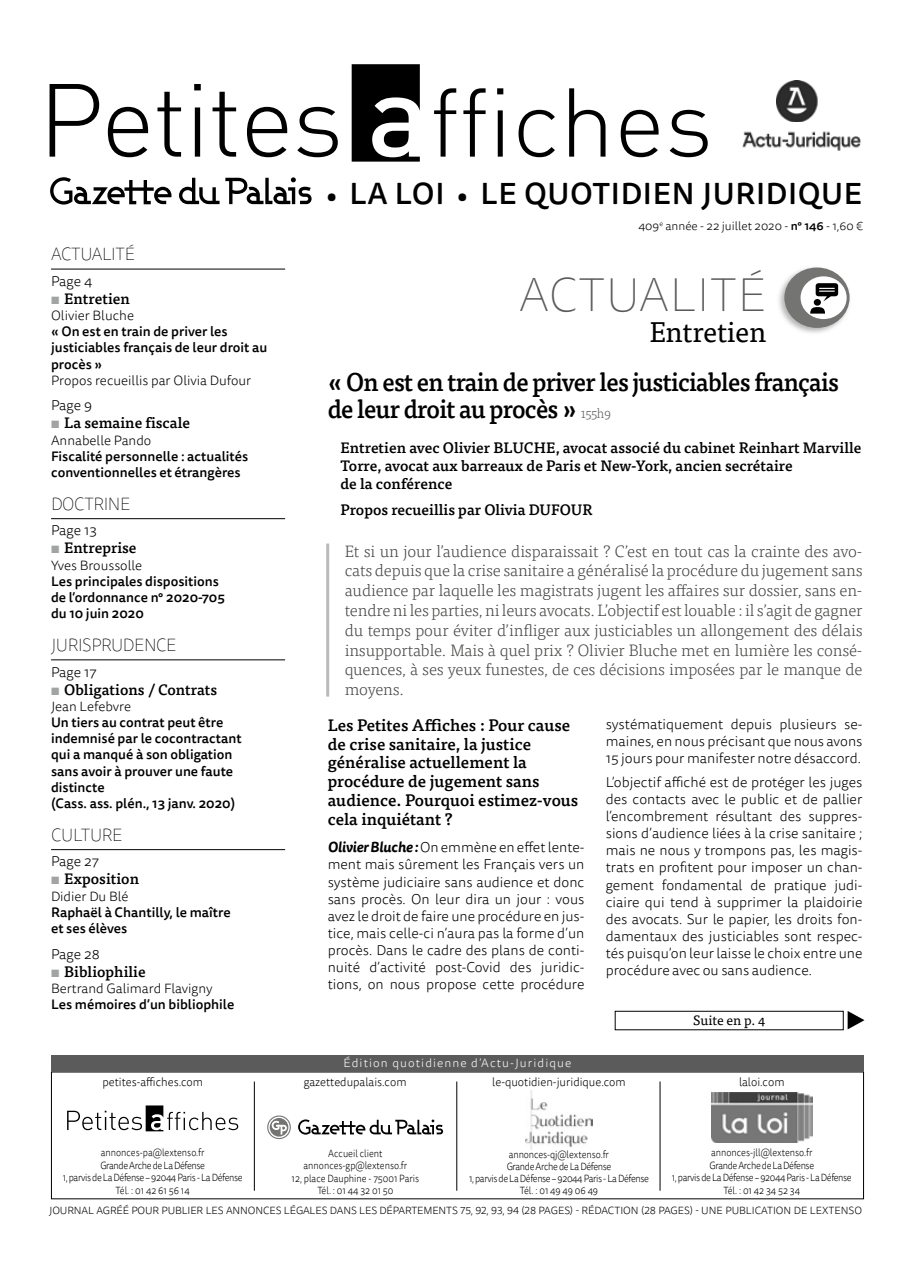
<style>
.page{position:relative;width:915px;height:1263px;background:#fff}
.page>*{position:absolute;margin:0;border:0;box-sizing:border-box;transform-origin:0 0}
.t1{font:100 48px "Tisa Sans OT";letter-spacing:.01em;color:#5b5b5b}
.t2{font:500 30px "Tisa Sans OT";letter-spacing:.02em;color:#000}
.t3{font:28.5px "Tisa OT";letter-spacing:-.01em;color:#000}
.t4{font:500 25.5px/27px "Tisa OT";letter-spacing:-.03em;color:#000;scale:.95 1}
.t5{font:100 18px "Tisa Sans OT";letter-spacing:-.02em;color:#000;scale:.95 1}
.t6{font:300 16.5px/19.8px "Tisa OT";letter-spacing:-.01em;color:#444443;text-align:justify}
.t7{font:500 16.5px/18.8px "Tisa OT";color:#000}
.t8{font:500 15px/18px "Tisa OT";color:#000}
.t9{font:300 14.25px/17.1px "Tisa Sans OT";color:#000;text-align:justify}
.t10{font:500 13.5px/16.2px "Tisa Sans OT";color:#000}
.t11{font:300 13.5px "Tisa Sans OT";color:#000}
.t12{font:13.5px "Tisa OT";color:#000}
.t13{font:300 12px "Tisa Sans OT";color:#000;scale:.95 1}
.t14{font:300 12px "Tisa Sans OT";color:#000}
.t15{font:300 12px "Tisa Sans OT";letter-spacing:.09em;color:#fff}
.t16{font:300 10.5px/12.6px "Tisa Sans OT";letter-spacing:-.04em;color:#000;text-align:center;scale:.88 1}
.t17{font:300 10.5px "Tisa Sans OT";letter-spacing:-.01em;color:#000}
.t18{font:300 10.5px/12.6px "Tisa Sans OT";letter-spacing:-.01em;color:#000;text-align:center;scale:.88 1}
.s1{font-weight:700;color:#a2a3a3}
.s2{font-size:27px}
.s3{font-weight:500}
.s4{font-weight:300;font-size:13.5px;color:#5b5b5b}
.s5{font-weight:700;font-style:italic}
</style>
<div class="page">
<img style="left:525px;top:1090px;width:67px;height:60px">
<svg style="left:67px;top:1105px;width:171px;height:26px"></svg>
<img style="left:711px;top:1092px;width:101px;height:50px">
<hr style="left:659px;top:1081px;width:1px;height:110px;background:#000">
<hr style="left:456px;top:1081px;width:1px;height:110px;background:#000">
<hr style="left:254px;top:1081px;width:1px;height:110px;background:#000">
<svg style="left:269px;top:1118px;width:19px;height:18px"></svg>
<svg style="left:298px;top:1119px;width:145px;height:15px"></svg>
<svg style="left:271px;top:1121px;width:16px;height:13px"></svg>
<div style="left:267px;top:1115px;width:24px;height:24px;border:1px solid #747473;border-radius:50%"></div>
<div style="left:51px;top:1055px;width:812px;height:16px;background:#5b5b5b"></div>
<svg style="left:50px;top:84px;width:49px;height:73px"></svg>
<svg style="left:108px;top:107px;width:40px;height:50px"></svg>
<svg style="left:157px;top:92px;width:24px;height:65px"></svg>
<svg style="left:194px;top:84px;width:7px;height:73px"></svg>
<svg style="left:212px;top:92px;width:24px;height:65px"></svg>
<svg style="left:247px;top:107px;width:40px;height:50px"></svg>
<svg style="left:297px;top:107px;width:40px;height:50px"></svg>
<svg style="left:351px;top:64px;width:68px;height:98px"></svg>
<svg style="left:434px;top:88px;width:22px;height:69px"></svg>
<svg style="left:463px;top:88px;width:22px;height:69px"></svg>
<svg style="left:497px;top:88px;width:6px;height:69px"></svg>
<svg style="left:518px;top:110px;width:36px;height:47px"></svg>
<svg style="left:569px;top:88px;width:36px;height:69px"></svg>
<svg style="left:620px;top:110px;width:38px;height:47px"></svg>
<svg style="left:669px;top:110px;width:38px;height:47px"></svg>
<svg style="left:50px;top:177px;width:121px;height:28px"></svg>
<svg style="left:179px;top:178px;width:40px;height:26px"></svg>
<svg style="left:225px;top:177px;width:86px;height:27px"></svg>
<img style="left:776px;top:80px;width:42px;height:42px">
<img style="left:742px;top:131px;width:118px;height:20px">
<div style="left:614px;top:1011px;width:229px;height:19px;border:1px solid #000"></div>
<svg style="left:847px;top:1011px;width:17px;height:18px"></svg>
<hr style="left:51px;top:269px;width:234px;height:1px;background:#000">
<hr style="left:51px;top:518px;width:234px;height:1px;background:#000">
<hr style="left:51px;top:659px;width:234px;height:1px;background:#000">
<hr style="left:51px;top:849px;width:234px;height:1px;background:#000">
<img style="left:779px;top:268px;width:71px;height:65px">
<div style="left:784px;top:267px;width:65px;height:61px;background:#747473;border-radius:50%"></div>
<div style="left:800px;top:276px;width:46px;height:43px;background:#fff;border-radius:50%"></div>
<svg style="left:810px;top:307px;width:14px;height:7px"></svg>
<div style="left:813px;top:299px;width:7px;height:7px;background:#000;border-radius:50%"></div>
<svg style="left:815px;top:283px;width:22px;height:18px"></svg>
<hr style="left:326px;top:543px;width:3px;height:154px;background:#b9baba">
<p class="t5" style="left:51px;top:244px;width:63px">ACTUALITÉ</p>
<p class="t9" style="left:51px;top:273px;width:43px">Page 4</p>
<p class="t8" style="left:51px;top:290px;width:80px"><span class="s1">▪</span> Entretien</p>
<p class="t11" style="left:51px;top:307px;width:84px">Olivier Bluche</p>
<p class="t10" style="left:51px;top:324px;width:218px">« On est en train de priver les justiciables français de leur droit au procès »</p>
<p class="t11" style="left:51px;top:372px;width:202px">Propos recueillis par Olivia Dufour</p>
<p class="t9" style="left:51px;top:398px;width:43px">Page 9</p>
<p class="t8" style="left:51px;top:414px;width:140px"><span class="s1">▪</span> La semaine fiscale</p>
<p class="t11" style="left:51px;top:432px;width:102px">Annabelle Pando</p>
<p class="t10" style="left:51px;top:449px;width:198px">Fiscalité personnelle : actualités conventionnelles et étrangères</p>
<p class="t5" style="left:51px;top:493px;width:85px">DOCTRI NE</p>
<p class="t9" style="left:51px;top:523px;width:47px">Page 13</p>
<p class="t8" style="left:51px;top:539px;width:87px"><span class="s1">▪</span> Entreprise</p>
<p class="t11" style="left:51px;top:557px;width:93px">Yves Broussolle</p>
<p class="t10" style="left:51px;top:574px;width:175px">Les principales dispositions de l’ordonnance n° 2020-705 du 10 juin 2020</p>
<p class="t5" style="left:51px;top:634px;width:133px">JU RISPRU DENCE</p>
<p class="t9" style="left:51px;top:664px;width:47px">Page 17</p>
<p class="t8" style="left:51px;top:681px;width:167px"><span class="s1">▪</span> Obligations / Contrats</p>
<p class="t11" style="left:51px;top:698px;width:82px">Jean Lefebvre</p>
<p class="t10" style="left:51px;top:715px;width:192px">Un tiers au contrat peut être indemnisé par le cocontractant qui a manqué à son obligation sans avoir à prouver une faute distincte<br>(Cass. ass. plén., 13 janv. 2020)</p>
<p class="t5" style="left:51px;top:824px;width:12px">CULTU</p>
<p class="t5" style="left:102px;top:824px;width:23px">RE</p>
<p class="t9" style="left:51px;top:854px;width:49px">Page 27</p>
<p class="t8" style="left:51px;top:870px;width:89px"><span class="s1">▪</span> Exposition</p>
<p class="t11" style="left:51px;top:888px;width:79px">Didier Du Blé</p>
<p class="t10" style="left:51px;top:905px;width:181px">Raphaël à Chantilly, le maître et ses élèves</p>
<p class="t9" style="left:51px;top:946px;width:50px">Page 28</p>
<p class="t8" style="left:51px;top:962px;width:96px"><span class="s1">▪</span> Bibliophilie</p>
<p class="t11" style="left:51px;top:980px;width:163px">Bertrand Galimard Flavigny</p>
<p class="t10" style="left:51px;top:997px;width:185px">Les mémoires d’un bibliophile</p>
<p class="t13" style="left:102px;top:1075px;width:107px">petites-affiches.com</p>
<h2 class="t2" style="left:326px;top:175px;width:537px"><span class="s2">•</span> LA LOI <span class="s2">•</span> LE QUOTIDIEN JURIDIQUE</h2>
<p class="t14" style="left:638px;top:219px;width:226px">409<sup>e</sup> année - 22 juillet 2020 - <span class="s3">n° 146</span> - 1,60 €</p>
<h1 class="t1" style="left:519px;top:267px;width:248px">ACTUALITÉ</h1>
<h3 class="t3" style="left:649px;top:315px;width:118px">Entretien</h3>
<h3 class="t4" style="left:327px;top:369px;width:539px">« On est en train de priver les justiciables français de leur droit au procès » <span class="s4">155h9</span></h3>
<p class="t8" style="left:340px;top:439px;width:522px">Entretien avec Olivier BLUCHE, avocat associé du cabinet Reinhart Marville<br>Torre, avocat aux barreaux de Paris et New-York, ancien secrétaire<br>de la conférence</p>
<p class="t8" style="left:340px;top:501px;width:253px">Propos recueillis par Olivia DUFOUR</p>
<p class="t6" style="left:344px;top:541px;width:519px">Et si un jour l’audience disparaissait ? C’est en tout cas la crainte des avo&shy;cats depuis que la crise sanitaire a généralisé la procédure du jugement sans audience par laquelle les magistrats jugent les affaires sur dossier, sans en&shy;tendre ni les parties, ni leurs avocats. L’objectif est louable : il s’agit de gagner du temps pour éviter d’infliger aux justiciables un allongement des délais insupportable. Mais à quel prix ? Olivier Bluche met en lumière les consé&shy;quences, à ses yeux funestes, de ces décisions imposées par le manque de moyens.</p>
<p class="t7" style="left:327px;top:716px;width:252px">Les Petites Affiches : Pour cause de crise sanitaire, la justice généralise actuellement la procédure de jugement sans audience. Pourquoi estimez-vous cela inquiétant ?</p>
<p class="t9" style="left:327px;top:840px;width:258px"><span class="s5">Olivier Bluche :</span> On emmène en effet lente&shy;ment mais sûrement les Français vers un système judiciaire sans audience et donc sans procès. On leur dira un jour : vous avez le droit de faire une procédure en jus&shy;tice, mais celle-ci n’aura pas la forme d’un procès. Dans le cadre des plans de conti&shy;nuité d’activité post-Covid des juridic&shy;tions, on nous propose cette procédure</p>
<p class="t9" style="left:605px;top:717px;width:258px">systématiquement depuis plusieurs se&shy;maines, en nous précisant que nous avons 15 jours pour manifester notre désaccord.</p>
<p class="t9" style="left:605px;top:774px;width:258px">L’objectif affiché est de protéger les juges des contacts avec le public et de pallier l’encombrement résultant des suppres&shy;sions d’audience liées à la crise sanitaire ; mais ne nous y trompons pas, les magis&shy;trats en profitent pour imposer un chan&shy;gement fondamental de pratique judi&shy;ciaire qui tend à supprimer la plaidoirie des avocats. Sur le papier, les droits fon&shy;damentaux des justiciables sont respec&shy;tés puisqu’on leur laisse le choix entre une procédure avec ou sans audience.</p>
<p class="t15" style="left:343px;top:1055px;width:229px">Édition quotidienne d’Actu-Juridique</p>
<p class="t12" style="left:693px;top:1013px;width:73px">Suite en p. 4</p>
<p class="t13" style="left:303px;top:1075px;width:110px">gazettedupalais.com</p>
<p class="t13" style="left:492px;top:1075px;width:142px">le-quotidien-juridique.com</p>
<p class="t13" style="left:738px;top:1075px;width:49px">laloi.com</p>
<p class="t16" style="left:63px;top:1147px;width:206px">annonces-pa@lextenso.fr<br>Grande Arche de La Défense<br>1, parvis de La Défense – 92044 Paris - La Défense<br>Tél. : 01 42 61 56 14</p>
<p class="t16" style="left:469px;top:1149px;width:206px;line-height:12px">annonces-qj@lextenso.fr<br>Grande Arche de La Défense<br>1, parvis de La Défense – 92044 Paris - La Défense<br>Tél. : 01 49 49 06 49</p>
<p class="t16" style="left:671px;top:1147px;width:206px">annonces-jll@lextenso.fr<br>Grande Arche de La Défense<br>1, parvis de La Défense – 92044 Paris - La Défense<br>Tél. : 01 42 34 52 34</p>
<p class="t18" style="left:291px;top:1147px;width:146px">Accueil client annonces-gp@lextenso.fr<br>12, place Dauphine - 75001 Paris<br>Tél. : 01 44 32 01 50</p>
<p class="t17" style="left:49px;top:1204px;width:814px">JOURNAL AGRÉÉ POUR PUBLIER LES ANNONCES LÉGALES DANS LES DÉPARTEMENTS 75, 92, 93, 94 (28 PAGES) - RÉDACTION (28 PAGES) - UNE PUBLICATION DE LEXTENSO</p>
</div>
